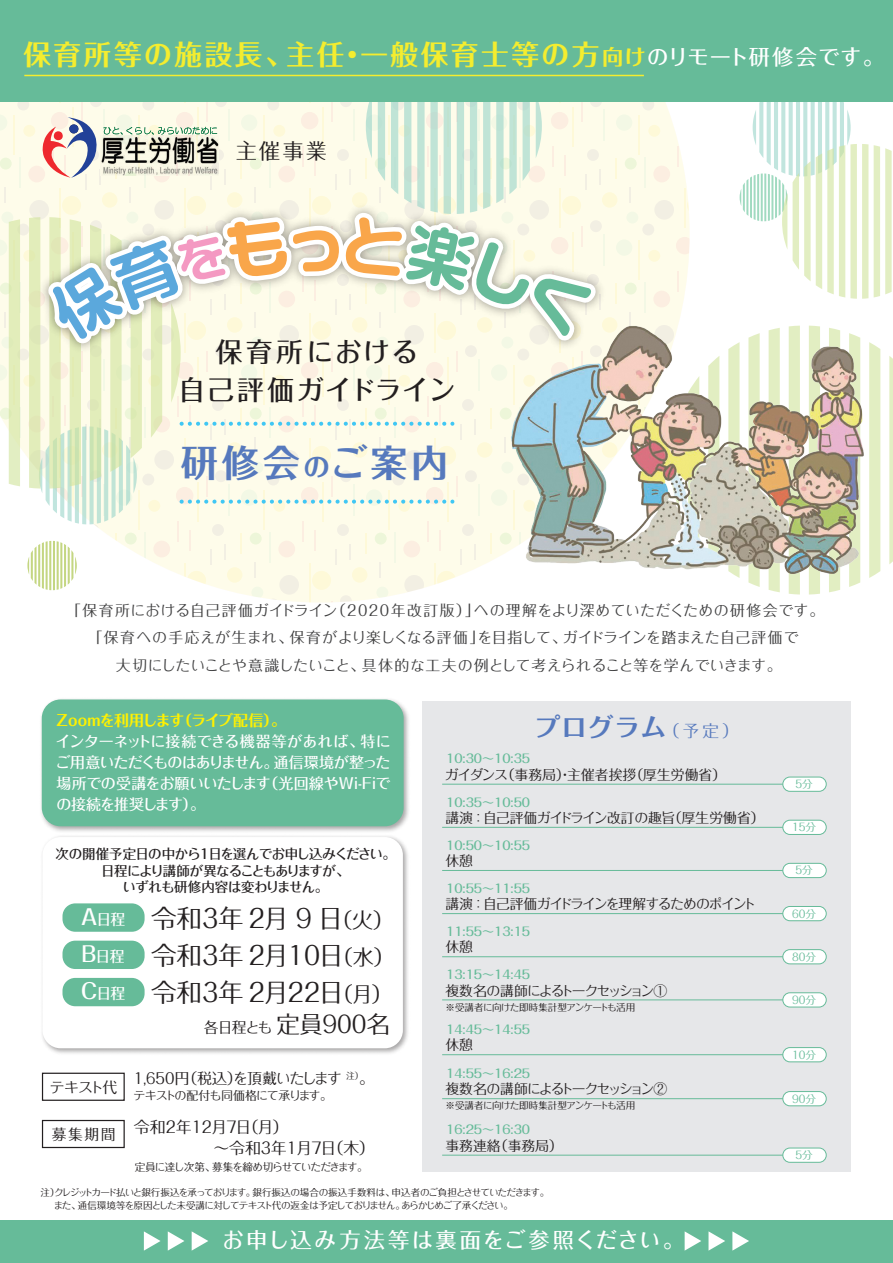
<style>
.page{position:relative;width:893px;height:1263px;background:#fff}
.page>*{position:absolute;margin:0;border:0;box-sizing:border-box;transform-origin:0 0}
.t1{font:700 37.05px "Folk Pro";letter-spacing:.1em;color:#5679bd}
.t2{font:700 27.6px "Folk Pro";letter-spacing:.095em;color:#f4ed2f}
.t3{font:500 26.85px/38.5px "Folk Pro";letter-spacing:.08em;color:#231f20;text-align:center}
.t4{font:25.5px/37.2px "Folk Pro";letter-spacing:-.065em;color:#231f20;text-align:justify}
.t5{font:700 25.5px "Folk Pro";letter-spacing:.04em;color:#5679bd}
.t6{font:23.4px "Folk Pro";color:#231f20}
.t7{font:500 21.3px "Folk Pro";letter-spacing:.12em;color:#fff}
.t8{font:21.3px "Folk Pro";color:#231f20}
.t9{font:15.9px/21px "Folk Pro";color:#231f20}
.t10{font:500 15px/21px "Folk Pro";letter-spacing:-.025em;color:#fff;text-align:justify}
.t11{font:15px "Folk Pro";letter-spacing:-.075em;color:#231f20}
.t12{font:700 15px "Folk Pro";letter-spacing:-.04em;color:#fff101}
.t13{font:14.85px/27.6px "Folk Pro";letter-spacing:.02em;color:#3e3e3f;text-align:center}
.t14{font:14.85px "Folk Pro";letter-spacing:-.04em;color:#231f20}
.t15{font:13.8px "Folk Pro";letter-spacing:-.135em;color:#231f20}
.t16{font:13.8px "Folk Pro";letter-spacing:-.025em;color:#231f20}
.t17{font:13.8px "Folk Pro";letter-spacing:-.075em;color:#231f20}
.t18{font:13.8px "Folk Pro";color:#231f20}
.t19{font:13.8px "Folk Pro";letter-spacing:-.055em;color:#231f20}
.t20{font:500 13.5px/16.5px "Folk Pro";letter-spacing:-.06em;color:#231f20;text-align:center}
.t21{font:500 12px "Folk Pro";color:#6b9}
.t22{font:12px "Folk Pro";letter-spacing:-.065em;color:#231f20}
.t23{font:10.65px "Folk Pro";letter-spacing:-.085em;color:#231f20}
.t24{font:10.65px "Folk Pro";color:#6b9}
.t25{font:9.6px/13.5px "Folk Pro";letter-spacing:-.07em;color:#231f20}
.t26{font:9.6px "Folk Pro";letter-spacing:-.05em;color:#231f20}
.s1{font-size:21.3px}
.s2{font-weight:500;font-size:21.3px;color:#fff}
.s3{font-size:26.4px}
.s4{font-weight:500;font-size:14.85px;color:#fff}
.s5{font-size:21px}
.s6{font-size:14.85px}
.s7{font-weight:400;font-size:16.5px}
</style>
<div class="page">
<svg style="left:0;top:102px;width:690px;height:500px;fill:#fefcea"></svg>
<svg style="left:748px;top:579px;width:12px;height:8px"></svg>
<svg style="left:889px;top:356px;width:4px;height:208px"></svg>
<svg style="left:879px;top:348px;width:1px;height:224px"></svg>
<svg style="left:849px;top:579px;width:11px;height:8px"></svg>
<svg style="left:829px;top:579px;width:11px;height:13px"></svg>
<svg style="left:769px;top:579px;width:11px;height:13px"></svg>
<svg style="left:789px;top:579px;width:11px;height:15px"></svg>
<svg style="left:809px;top:579px;width:11px;height:15px"></svg>
<svg style="left:27px;top:541px;width:50px;height:49px"></svg>
<svg style="left:874px;top:145px;width:18px;height:152px"></svg>
<svg style="left:740px;top:102px;width:128px;height:197px"></svg>
<div style="left:9px;top:219px;width:11px;height:267px;background:#e2edba"></div>
<img style="left:498px;top:318px;width:381px;height:261px">
<div style="left:422px;top:701px;width:428px;height:470px;background:#e6e7e9"></div>
<img style="left:41px;top:699px;width:368px;height:133px">
<div style="left:43px;top:700px;width:360px;height:125px;background:#6b9;border-radius:18px"></div>
<div style="left:42px;top:699px;width:362px;height:127px;border:2px solid #6b9;border-radius:18px"></div>
<img style="left:42px;top:836px;width:366px;height:218px">
<div style="left:43px;top:837px;width:360px;height:211px;background:#fff;border-radius:18px"></div>
<svg style="left:29px;top:102px;width:574px;height:422px;background:#e8ecdb"></svg>
<div style="left:62px;top:903px;width:83px;height:29px;background:#6b9;border-radius:13px"></div>
<div style="left:62px;top:941px;width:83px;height:28px;background:#6b9;border-radius:13px"></div>
<div style="left:62px;top:978px;width:83px;height:28px;background:#6b9;border-radius:13px"></div>
<div style="left:42px;top:1120px;width:83px;height:28px;border:1px solid #231f20"></div>
<div style="left:42px;top:1073px;width:83px;height:28px;border:1px solid #231f20"></div>
<div style="left:783px;top:777px;width:43px;height:14px;background:#fff;border-radius:7px"></div>
<div style="left:782px;top:777px;width:44px;height:15px;border:1px solid #6b9;border-radius:7px"></div>
<div style="left:0;top:1220px;width:893px;height:43px;background:#6b9"></div>
<svg style="left:685px;top:1231px;width:16px;height:19px"></svg>
<svg style="left:708px;top:1231px;width:17px;height:19px"></svg>
<svg style="left:732px;top:1231px;width:17px;height:19px"></svg>
<svg style="left:144px;top:1231px;width:17px;height:19px"></svg>
<svg style="left:168px;top:1231px;width:16px;height:19px"></svg>
<svg style="left:192px;top:1231px;width:16px;height:19px"></svg>
<div style="left:0;top:0;width:893px;height:102px;background:#6b9"></div>
<hr style="left:442px;top:784px;width:341px;height:1px;background:#6b9">
<div style="left:783px;top:820px;width:43px;height:14px;background:#fff;border-radius:7px"></div>
<div style="left:782px;top:820px;width:44px;height:15px;border:1px solid #6b9;border-radius:7px"></div>
<hr style="left:442px;top:827px;width:341px;height:1px;background:#6b9">
<div style="left:783px;top:863px;width:43px;height:14px;background:#fff;border-radius:7px"></div>
<div style="left:782px;top:863px;width:44px;height:15px;border:1px solid #6b9;border-radius:7px"></div>
<hr style="left:442px;top:870px;width:341px;height:1px;background:#6b9">
<div style="left:783px;top:1148px;width:43px;height:14px;background:#fff;border-radius:7px"></div>
<div style="left:782px;top:1148px;width:44px;height:14px;border:1px solid #6b9;border-radius:7px"></div>
<hr style="left:442px;top:1155px;width:341px;height:1px;background:#6b9">
<div style="left:783px;top:906px;width:43px;height:15px;background:#fff;border-radius:7px"></div>
<div style="left:782px;top:906px;width:44px;height:15px;border:1px solid #6b9;border-radius:7px"></div>
<hr style="left:442px;top:913px;width:341px;height:1px;background:#6b9">
<div style="left:783px;top:950px;width:43px;height:14px;background:#fff;border-radius:7px"></div>
<div style="left:782px;top:949px;width:44px;height:15px;border:1px solid #6b9;border-radius:7px"></div>
<hr style="left:442px;top:956px;width:341px;height:1px;background:#6b9">
<div style="left:783px;top:993px;width:43px;height:14px;background:#fff;border-radius:7px"></div>
<div style="left:782px;top:992px;width:44px;height:15px;border:1px solid #6b9;border-radius:7px"></div>
<hr style="left:442px;top:1000px;width:341px;height:1px;background:#6b9">
<div style="left:783px;top:1091px;width:43px;height:15px;background:#fff;border-radius:7px"></div>
<div style="left:782px;top:1091px;width:44px;height:15px;border:1px solid #6b9;border-radius:7px"></div>
<hr style="left:442px;top:1098px;width:341px;height:1px;background:#6b9">
<div style="left:783px;top:1047px;width:43px;height:15px;background:#fff;border-radius:7px"></div>
<div style="left:782px;top:1047px;width:44px;height:15px;border:1px solid #6b9;border-radius:7px"></div>
<hr style="left:442px;top:1054px;width:341px;height:1px;background:#6b9">
<hr style="left:24px;top:75px;width:620px;height:1px;background:#f4ed2f">
<h2 class="t2" style="left:23px;top:31px;width:862px">保育所等の施設長、主任・一般保育士等の方<span class="s1">向け</span><span class="s2">のリモート研修会です。</span></h2>
<h3 class="t8" style="left:236px;top:133px;width:93px">主催事業</h3>
<h3 class="t3" style="left:178px;top:328px;width:279px">保育所における<br>自己評価ガイドライン</h3>
<h1 class="t1" style="left:181px;top:431px;width:269px">研修会<span class="s3">の</span>ご案内</h1>
<p class="t13" style="left:66px;top:594px;width:760px">「保育所における自己評価ガイドライン（2020年改訂版）」への理解をより深めていただくための研修会です。「保育への手応えが生まれ、保育がより楽しくなる評価」を目指して、ガイドラインを踏まえた自己評価で<br>大切にしたいことや意識したいこと、具体的な工夫の例として考えられること等を学んでいきます。</p>
<p class="t12" style="left:57px;top:708px;width:231px">Zoomを利用します（ライブ配信）。</p>
<p class="t10" style="left:55px;top:729px;width:337px">インターネットに接続できる機器等があれば、特にご用意いただくものはありません。通信環境が整った場所での受講をお願いいたします（光回線やWi-Fiでの接続を推奨します）。</p>
<p class="t20" style="left:56px;top:844px;width:342px">次の開催予定日の中から1日を選んでお申し込みください。日程により講師が異なることもありますが、<br>いずれも研修内容は変わりません。</p>
<h3 class="t4" style="left:81px;top:896px;width:315px"><span class="s2">A</span><span class="s4">日程</span> 令和３年２月 9 日<span class="s5">（火）</span><span class="s2">B</span><span class="s4">日程</span> 令和３年２月10日<span class="s5">（水）</span><span class="s2">C</span><span class="s4">日程</span> 令和３年２月22日<span class="s5">（月）</span></h3>
<p class="t14" style="left:50px;top:1074px;width:69px">テキスト代</p>
<p class="t14" style="left:52px;top:1122px;width:65px">募集期間</p>
<h3 class="t6" style="left:204px;top:1004px;width:187px"><span class="s6">各日程とも</span> 定員900名</h3>
<p class="t11" style="left:134px;top:1065px;width:242px">1,650円（税込）を頂戴いたします <sup>注）</sup>。</p>
<p class="t22" style="left:134px;top:1085px;width:200px">テキストの配付も同価格にて承ります。</p>
<p class="t9" style="left:134px;top:1115px;width:243px">令和2年12月7日（月）<br>　　　　　～令和3年1月7日（木）</p>
<h3 class="t5" style="left:534px;top:706px;width:206px">プログラム<span class="s7">（予定）</span></h3>
<p class="t21" style="left:446px;top:749px;width:85px">10:30～10:35</p>
<p class="t18" style="left:445px;top:763px;width:283px">ガイダンス（事務局）・主催者挨拶（厚生労働省）</p>
<p class="t21" style="left:446px;top:792px;width:85px">10:35～10:50</p>
<p class="t16" style="left:445px;top:806px;width:321px">講演：自己評価ガイドライン改訂の趣旨（厚生労働省）</p>
<p class="t21" style="left:446px;top:835px;width:85px">10:50～10:55</p>
<p class="t19" style="left:445px;top:849px;width:29px">休憩</p>
<p class="t21" style="left:446px;top:878px;width:85px">10:55～11:55</p>
<p class="t17" style="left:445px;top:892px;width:312px">講演：自己評価ガイドラインを理解するためのポイント</p>
<p class="t21" style="left:446px;top:921px;width:85px">11:55～13:15</p>
<p class="t19" style="left:445px;top:935px;width:29px">休憩</p>
<p class="t21" style="left:446px;top:964px;width:85px">13:15～14:45</p>
<p class="t15" style="left:445px;top:979px;width:223px">複数名の講師によるトークセッション①</p>
<p class="t26" style="left:445px;top:999px;width:191px">※受講者に向けた即時集計型アンケートも活用</p>
<p class="t21" style="left:446px;top:1019px;width:85px">14:45～14:55</p>
<p class="t19" style="left:445px;top:1033px;width:29px">休憩</p>
<p class="t21" style="left:446px;top:1063px;width:85px">14:55～16:25</p>
<p class="t15" style="left:445px;top:1077px;width:223px">複数名の講師によるトークセッション②</p>
<p class="t26" style="left:445px;top:1097px;width:191px">※受講者に向けた即時集計型アンケートも活用</p>
<p class="t21" style="left:446px;top:1120px;width:85px">16:25～16:30</p>
<p class="t19" style="left:445px;top:1134px;width:119px">事務連絡（事務局）</p>
<p class="t23" style="left:135px;top:1158px;width:235px">定員に達し次第、募集を締め切らせていただきます。</p>
<p class="t25" style="left:41px;top:1184px;width:510px">注）クレジットカード払いと銀行振込を承っております。銀行振込の場合の振込手数料は、申込者のご負担とさせていただきます。　 また、通信環境等を原因とした未受講に対してテキスト代の返金は予定しておりません。あらかじめご了承ください。</p>
<h3 class="t7" style="left:222px;top:1222px;width:463px">お申し込み方法等は裏面をご参照ください。</h3>
<p class="t24" style="left:795px;top:775px;width:19px">5分</p>
<p class="t24" style="left:792px;top:818px;width:26px">15分</p>
<p class="t24" style="left:795px;top:861px;width:19px">5分</p>
<p class="t24" style="left:792px;top:904px;width:26px">60分</p>
<p class="t24" style="left:792px;top:948px;width:26px">80分</p>
<p class="t24" style="left:792px;top:991px;width:26px">90分</p>
<p class="t24" style="left:792px;top:1046px;width:26px">10分</p>
<p class="t24" style="left:792px;top:1089px;width:26px">90分</p>
<p class="t24" style="left:795px;top:1146px;width:19px">5分</p>
</div>
